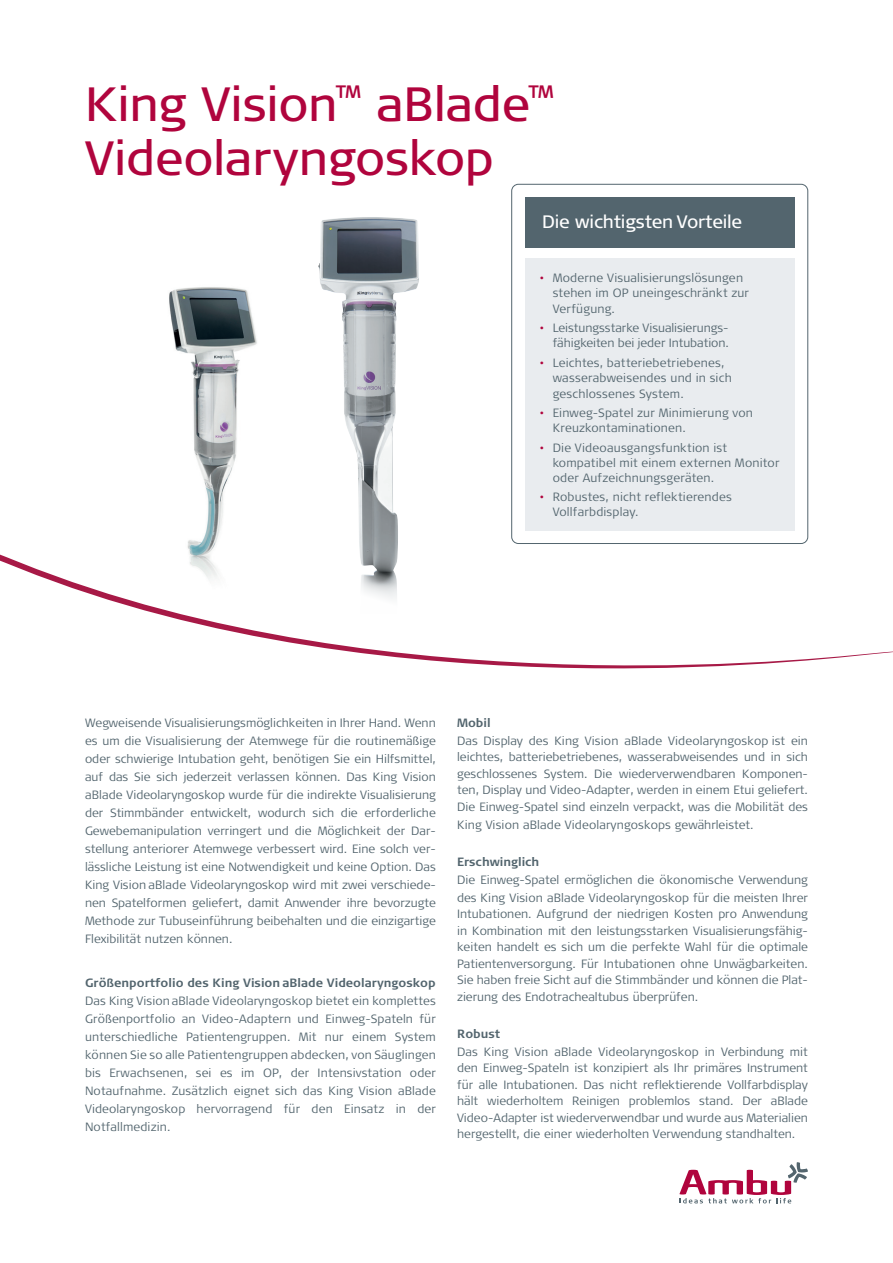
<style>
.page{position:relative;width:893px;height:1263px;background:#fff}
.page>*{position:absolute;margin:0;border:0;box-sizing:border-box;transform-origin:0 0}
.t1{font:48px/54px "Signa OT";letter-spacing:-.005em;color:#b0043d}
.t2{font:18px "Signa OT";letter-spacing:-.01em;color:#fff}
.t3{font:300 12px/18px "Signa OT";letter-spacing:.01em;color:#53656e}
.t4{font:700 12px "Signa OT";color:#53656e}
.s1{color:#b0043d}
</style>
<div class="page">
<div style="left:525px;top:258px;width:269px;height:273px;background:#e9ecef"></div>
<div style="left:525px;top:198px;width:269px;height:50px;background:#53656e"></div>
<svg style="left:679px;top:1162px;width:129px;height:41px"></svg>
<svg style="left:0;top:554px;width:893px;height:114px"></svg>
<div style="left:512px;top:184px;width:296px;height:360px;border:1px solid #53656e;border-radius:7px"></div>
<img style="left:135px;top:287px;width:166px;height:304px">
<img style="left:318px;top:217px;width:101px;height:397px">
<h1 class="t1" style="left:85px;top:77px;width:470px">King Vision<sup>™</sup> aBlade<sup>™<br></sup>Videolaryngoskop</h1>
<h2 class="t2" style="left:542px;top:211px;width:202px">Die wichtigsten Vorteile</h2>
<p class="t3" style="left:553px;top:270px;width:198px;line-height:15px;text-indent:-13px"><span class="s1">•</span> Moderne Visualisierungslösungen stehen im OP uneingeschränkt zur</p>
<p class="t3" style="left:553px;top:300px;width:64px">Verfügung.</p>
<p class="t3" style="left:540px;top:321px;width:190px;line-height:15px;text-align:right"><span class="s1">•</span> Leistungsstarke Visualisierungs&shy;fähigkeiten bei jeder Intubation.</p>
<p class="t3" style="left:553px;top:355px;width:181px;line-height:15px;text-indent:-13px"><span class="s1">•</span> Leichtes, batteriebetriebenes, wasserabweisendes und in sich</p>
<p class="t3" style="left:553px;top:385px;width:133px">geschlossenes System.</p>
<p class="t3" style="left:553px;top:406px;width:202px;line-height:15px;text-indent:-13px"><span class="s1">•</span> Einweg-Spatel zur Minimierung von<br>Kreuzkontaminationen.</p>
<p class="t3" style="left:553px;top:440px;width:228px;line-height:15px;text-indent:-13px"><span class="s1">•</span> Die Videoausgangsfunktion ist kompatibel mit einem externen Monitor oder Aufzeichnungsgeräten.</p>
<p class="t3" style="left:553px;top:489px;width:181px;line-height:15px;text-indent:-13px"><span class="s1">•</span> Robustes, nicht reflektierendes<br>Vollfarbdisplay.</p>
<p class="t3" style="left:85px;top:713px;width:352px;text-align:justify">Wegweisende Visualisierungsmöglichkeiten in Ihrer Hand. Wenn es um die Visualisierung der Atemwege für die routinemäßige oder schwierige Intubation geht, benötigen Sie ein Hilfsmittel, auf das Sie sich jederzeit verlassen können. Das King Vision aBlade Videolaryngoskop wurde für die indirekte Visualisierung der Stimmbänder entwickelt, wodurch sich die erforderliche Gewebemanipulation verringert und die Möglichkeit der Dar&shy;stellung anteriorer Atemwege verbessert wird. Eine solch ver&shy;lässliche Leistung ist eine Notwendigkeit und keine Option. Das King Vision aBlade Videolaryngoskop wird mit zwei verschiede&shy;nen Spatelformen geliefert, damit Anwender ihre bevorzugte Methode zur Tubuseinführung beibehalten und die einzigartige Flexibilität nutzen können.</p>
<p class="t4" style="left:85px;top:976px;width:352px">Größenportfolio des King Vision aBlade Videolaryngoskop</p>
<p class="t3" style="left:85px;top:992px;width:352px;text-align:justify">Das King Vision aBlade Videolaryngoskop bietet ein komplettes Größenportfolio an Video-Adaptern und Einweg-Spateln für unterschiedliche Patientengruppen. Mit nur einem System können Sie so alle Patientengruppen abdecken, von Säuglingen bis Erwachsenen, sei es im OP, der Intensivstation oder Notaufnahme. Zusätzlich eignet sich das King Vision aBlade Videolaryngoskop hervorragend für den Einsatz in der Notfallmedizin.</p>
<p class="t4" style="left:457px;top:716px;width:35px">Mobil</p>
<p class="t3" style="left:457px;top:732px;width:352px;line-height:16.5px;text-align:justify">Das Display des King Vision aBlade Videolaryngoskop ist ein leichtes, batteriebetriebenes, wasserabweisendes und in sich geschlossenes System. Die wiederverwendbaren Komponen&shy;ten, Display und Video-Adapter, werden in einem Etui geliefert.<br>Die Einweg-Spatel sind einzeln verpackt, was die Mobilität des</p>
<p class="t3" style="left:457px;top:815px;width:298px">King Vision aBlade Videolaryngoskops gewährleistet.</p>
<p class="t4" style="left:457px;top:855px;width:84px">Erschwinglich</p>
<p class="t3" style="left:457px;top:870px;width:352px">Die Einweg-Spatel ermöglichen die ökonomische Verwendung des King Vision aBlade Videolaryngoskop für die meisten Ihrer</p>
<p class="t3" style="left:457px;top:906px;width:352px;line-height:16.5px;text-align:justify">Intubationen. Aufgrund der niedrigen Kosten pro Anwendung in Kombination mit den leistungsstarken Visualisierungsfähig&shy;keiten handelt es sich um die perfekte Wahl für die optimale Patientenversorgung. Für Intubationen ohne Unwägbarkeiten.<br>Sie haben freie Sicht auf die Stimmbänder und können die Plat&shy;zierung des Endotrachealtubus überprüfen.</p>
<p class="t4" style="left:457px;top:1027px;width:45px">Robust</p>
<p class="t3" style="left:457px;top:1043px;width:352px;line-height:16.5px;text-align:justify">Das King Vision aBlade Videolaryngoskop in Verbindung mit den Einweg-Spateln ist konzipiert als Ihr primäres Instrument für alle Intubationen. Das nicht reflektierende Vollfarbdisplay hält wiederholtem Reinigen problemlos stand. Der aBlade Video-Adapter ist wiederverwendbar und wurde aus Materialien hergestellt, die einer wiederholten Verwendung standhalten.</p>
</div>
